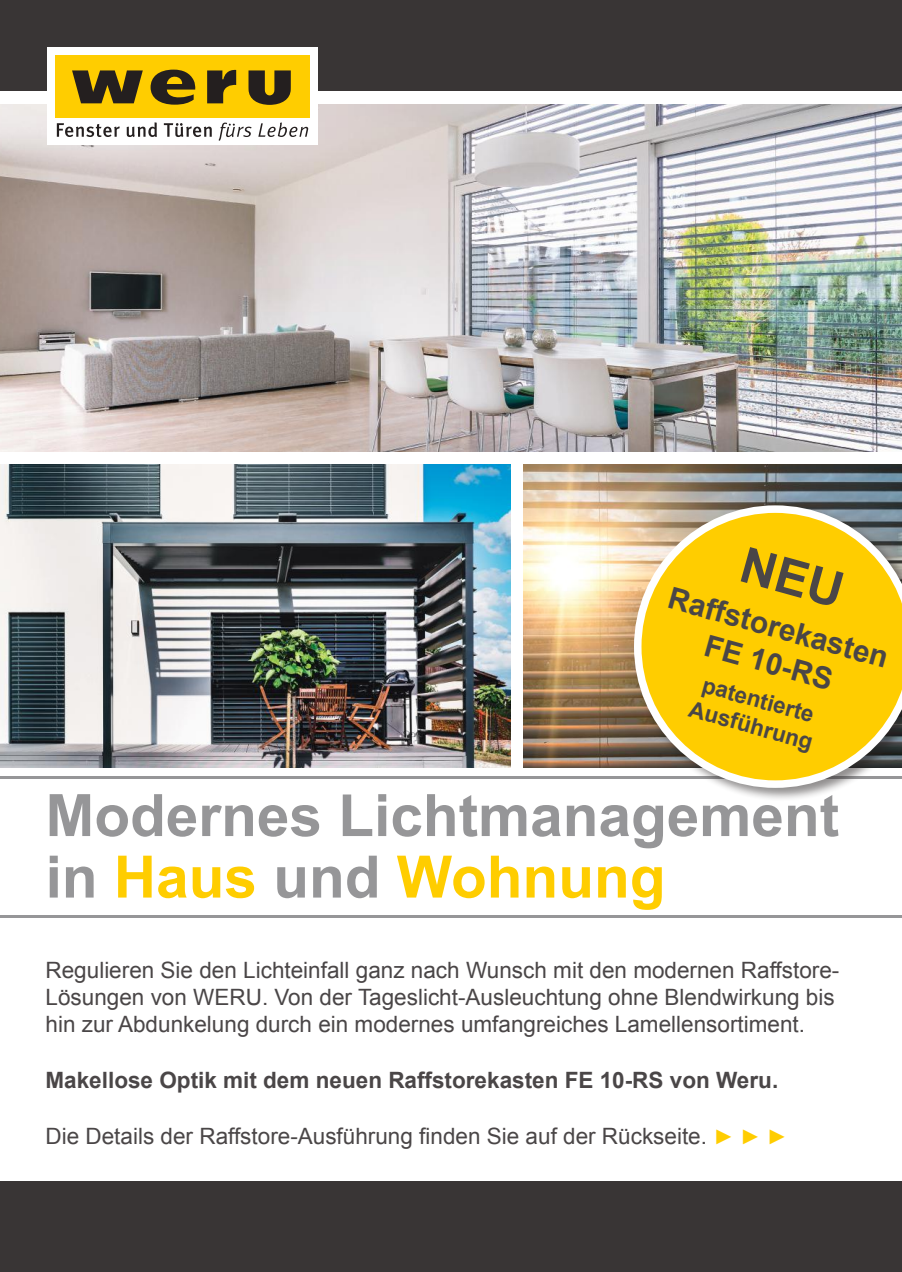
<style>
.page{position:relative;width:902px;height:1272px;background:#fff}
.page>*{position:absolute;margin:0;border:0;box-sizing:border-box;transform-origin:0 0}
.t1{font:700 58.5px/61.5px "Arial";color:#969698}
.t2{font:700 30px/36px "Arial";color:#4a4647;text-align:center}
.t3{font:22.5px/27px "Arial";color:#4a4647}
.t4{font:700 22.5px/27.2px "Arial";color:#4a4647}
.s1{color:#ffcd00}
.s2{font-size:21px;color:#ffcd00}
</style>
<div class="page">
<img style="left:0;top:104px;width:901px;height:347px">
<img style="left:0;top:464px;width:510px;height:303px">
<hr style="left:0;top:776px;width:901px;height:3px;background:#969698">
<div style="left:0;top:0;width:901px;height:91px;background:#393535"></div>
<div style="left:47px;top:47px;width:271px;height:97px;background:#fff"></div>
<svg style="left:57px;top:123px;width:63px;height:14px"></svg>
<svg style="left:127px;top:122px;width:30px;height:15px"></svg>
<svg style="left:164px;top:123px;width:48px;height:14px"></svg>
<svg style="left:218px;top:123px;width:33px;height:18px"></svg>
<svg style="left:258px;top:122px;width:50px;height:15px"></svg>
<div style="left:55px;top:55px;width:255px;height:62px;background:#ffcd00"></div>
<svg style="left:150px;top:70px;width:45px;height:35px"></svg>
<svg style="left:72px;top:70px;width:71px;height:33px"></svg>
<svg style="left:207px;top:69px;width:29px;height:34px"></svg>
<svg style="left:248px;top:70px;width:43px;height:35px"></svg>
<div style="left:0;top:1181px;width:901px;height:90px;background:#393535"></div>
<img style="left:524px;top:464px;width:377px;height:303px">
<div style="left:631px;top:503px;width:270px;height:298px;background:#241f1f;opacity:.5"></div>
<svg style="left:634px;top:505px;width:267px;height:282px;background:#ebc631"></svg>
<hr style="left:0;top:915px;width:901px;height:3px;background:#969698">
<div style="left:740px;top:547px;width:103px;height:60px;background:#ffcd00"></div>
<h2 class="t2" style="left:674px;top:580px;width:228px;rotate:16deg">Raffstorekasten<br>FE 10-RS</h2>
<p class="t4" style="left:700px;top:669px;width:129px;rotate:16deg">patentierte<br>Ausführung</p>
<h1 class="t1" style="left:45px;top:786px;width:795px">Modernes Lichtmanagement in <span class="s1">Haus</span> und <span class="s1">Wohnung</span></h1>
<p class="t3" style="left:45px;top:957px;width:795px">Regulieren Sie den Lichteinfall ganz nach Wunsch mit den modernen Raffstore-<br>Lösungen von WERU. Von der Tageslicht-Ausleuchtung ohne Blendwirkung bis hin zur Abdunkelung durch ein modernes umfangreiches Lamellensortiment.</p>
<p class="t4" style="left:45px;top:1067px;width:734px">Makellose Optik mit dem neuen Raffstorekasten FE 10-RS von Weru.</p>
<p class="t3" style="left:45px;top:1122px;width:743px">Die Details der Raffstore-Ausführung finden Sie auf der Rückseite. <span class="s2">► ► ►</span></p>
</div>
